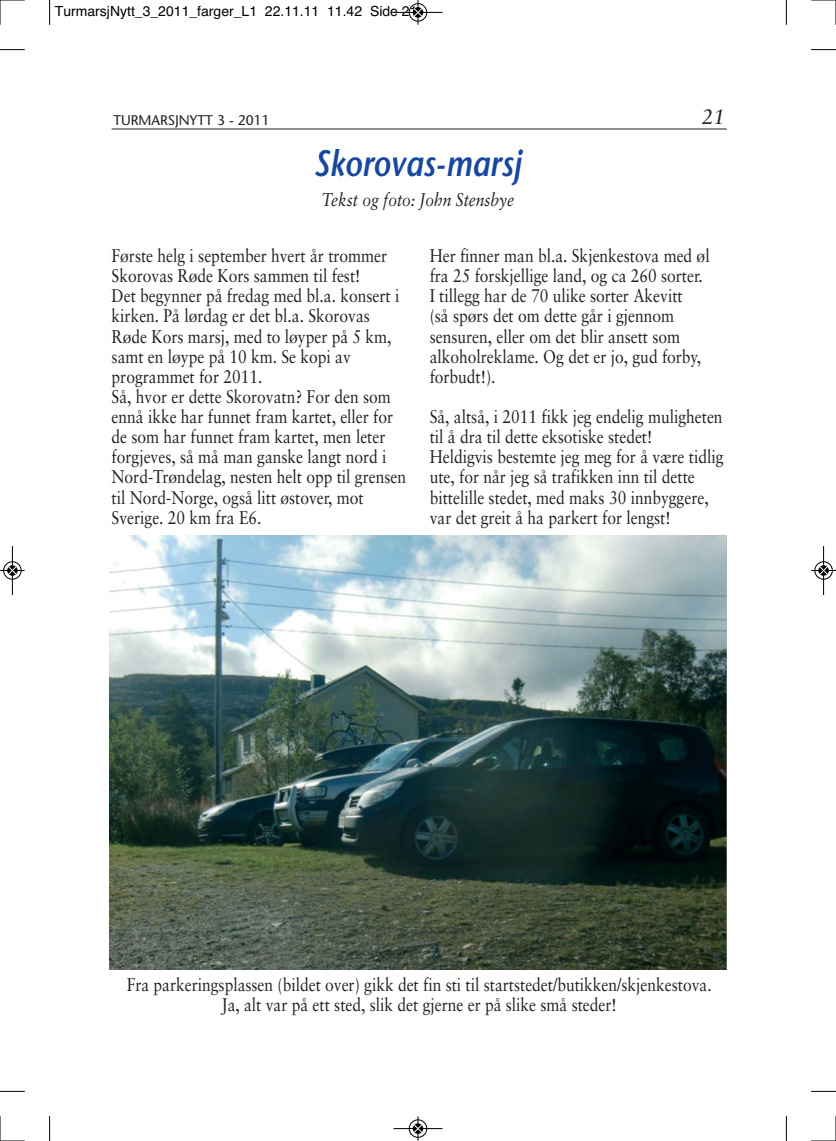
<style>
.page{position:relative;width:836px;height:1141px;background:#fff}
.page>*{position:absolute;margin:0;border:0;box-sizing:border-box;transform-origin:0 0}
.t1{font:italic 600 36.75px "Stone Sans";color:#17479e;scale:.85 1}
.t2{font:italic 21px "Sabon";color:#231f20}
.t3{font:18.38px/20.1px "Sabon";color:#231f20;scale:.85 1}
.t4{font:italic 18.38px "Sabon";color:#231f20;scale:.85 1}
.t5{font:14px "Helvetica";color:#000}
.t6{font:14px "Stone Sans";color:#231f20}
</style>
<div class="page">
<hr style="left:112px;top:129px;width:615px;height:1px;background:#231f20">
<img style="left:109px;top:536px;width:618px;height:433px">
<svg style="left:49px;top:0;width:1px;height:25px"></svg>
<svg style="left:0;top:49px;width:25px;height:1px"></svg>
<svg style="left:786px;top:0;width:1px;height:25px"></svg>
<svg style="left:811px;top:49px;width:25px;height:1px"></svg>
<svg style="left:49px;top:1116px;width:1px;height:25px"></svg>
<svg style="left:0;top:1091px;width:25px;height:1px"></svg>
<svg style="left:786px;top:1116px;width:1px;height:25px"></svg>
<svg style="left:811px;top:1091px;width:25px;height:1px"></svg>
<svg style="left:0;top:0;width:25px;height:25px"></svg>
<svg style="left:811px;top:0;width:25px;height:25px"></svg>
<svg style="left:0;top:1116px;width:25px;height:25px"></svg>
<svg style="left:811px;top:1116px;width:25px;height:25px"></svg>
<div style="left:409px;top:3px;width:18px;height:19px;border:1px solid #fff;border-radius:50%"></div>
<hr style="left:393px;top:12px;width:49px;height:1px;background:#000">
<div style="left:409px;top:3px;width:18px;height:18px;border:1px solid #000;border-radius:50%"></div>
<svg style="left:413px;top:0;width:9px;height:25px"></svg>
<div style="left:409px;top:1119px;width:18px;height:19px;border:1px solid #fff;border-radius:50%"></div>
<hr style="left:393px;top:1128px;width:49px;height:1px;background:#000">
<div style="left:409px;top:1120px;width:18px;height:18px;border:1px solid #000;border-radius:50%"></div>
<svg style="left:413px;top:1116px;width:9px;height:25px"></svg>
<div style="left:3px;top:561px;width:19px;height:19px;border:1px solid #fff;border-radius:50%"></div>
<hr style="left:12px;top:546px;width:1px;height:49px;background:#000">
<div style="left:3px;top:562px;width:18px;height:17px;border:1px solid #000;border-radius:50%"></div>
<svg style="left:0;top:566px;width:25px;height:9px"></svg>
<div style="left:814px;top:561px;width:19px;height:19px;border:1px solid #fff;border-radius:50%"></div>
<hr style="left:823px;top:546px;width:1px;height:49px;background:#000">
<div style="left:814px;top:562px;width:18px;height:17px;border:1px solid #000;border-radius:50%"></div>
<svg style="left:811px;top:566px;width:25px;height:9px"></svg>
<p class="t5" style="left:55px;top:6px;width:364px">TurmarsjNytt_3_2011_farger_L1 22.11.11 11.42 Side 21</p>
<p class="t6" style="left:113px;top:115px;width:158px">TURMARSJNYTT 3 - 2011</p>
<p class="t2" style="left:702px;top:108px;width:25px">21</p>
<h1 class="t1" style="left:314px;top:149px;width:246px">Skorovas-marsj</h1>
<p class="t4" style="left:322px;top:192px;width:228px">Tekst og foto: John Stensbye</p>
<p class="t3" style="left:112px;top:247px;width:348px">Første helg i september hvert år trommer Skorovas Røde Kors sammen til fest!<br>Det begynner på fredag med bl.a. konsert i kirken. På lørdag er det bl.a. Skorovas Røde Kors marsj, med to løyper på 5 km, samt en løype på 10 km. Se kopi av programmet for 2011.<br>Så, hvor er dette Skorovatn? For den som ennå ikke har funnet fram kartet, eller for de som har funnet fram kartet, men leter forgjeves, så må man ganske langt nord i Nord-Trøndelag, nesten helt opp til grensen til Nord-Norge, også litt østover, mot Sverige. 20 km fra E6.</p>
<p class="t3" style="left:430px;top:247px;width:331px">Her finner man bl.a. Skjenkestova med øl fra 25 forskjellige land, og ca 260 sorter.<br>I tillegg har de 70 ulike sorter Akevitt<br>(så spørs det om dette går i gjennom sensuren, eller om det blir ansett som alkoholreklame. Og det er jo, gud forby, forbudt!).</p>
<p class="t3" style="left:430px;top:408px;width:347px">Så, altså, i 2011 fikk jeg endelig muligheten til å dra til dette eksotiske stedet!<br>Heldigvis bestemte jeg meg for å være tidlig ute, for når jeg så trafikken inn til dette bittelille stedet, med maks 30 innbyggere, var det greit å ha parkert for lengst!</p>
<p class="t3" style="left:127px;top:976px;width:690px;text-align:center">Fra parkeringsplassen (bildet over) gikk det fin sti til startstedet/butikken/skjenkestova.<br>Ja, alt var på ett sted, slik det gjerne er på slike små steder!</p>
</div>
